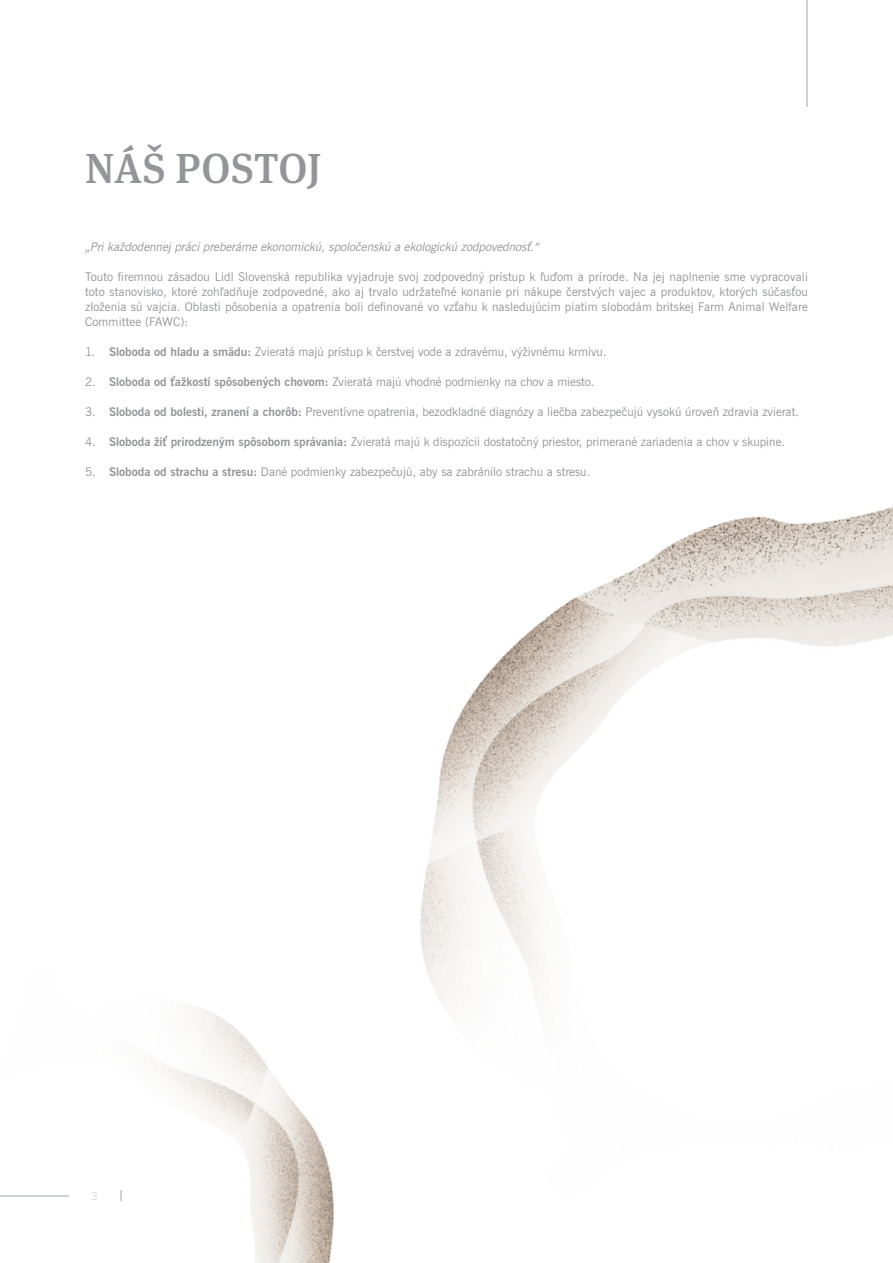
<style>
.page{position:relative;width:893px;height:1263px;background:#fff}
.page>*{position:absolute;margin:0;border:0;box-sizing:border-box;transform-origin:0 0}
.t1{font:500 42px "Meta Serif Pro";letter-spacing:.005em;color:#939598}
.t2{font:12px/15px "News Gothic BT";color:#939598;text-align:justify}
.t3{font:italic 12px "News Gothic BT";color:#939598}
.t4{font:10.5px "News Gothic BT";color:#d1d2d4}
.s1{font-family:"News Gothic Bd BT"}
</style>
<div class="page">
<img style="left:420px;top:507px;width:473px;height:498px">
<img style="left:0;top:1006px;width:334px;height:257px">
<hr style="left:806px;top:0;width:2px;height:106px;background:#d1d2d4">
<h1 class="t1" style="left:85px;top:136px;width:238px">NÁŠ POSTOJ</h1>
<p class="t3" style="left:85px;top:239px;width:458px">„Prikaždodennejprácipreberámeekonomickú,spoločenskú aekologickú zodpovednosť.“</p>
<p class="t2" style="left:85px;top:270px;width:724px">Touto firemnou zásadou Lidl Slovenská republika vyjadruje svoj zodpovedný prístup k ľuďom a prírode. Na jej naplnenie sme vypracovali toto stanovisko, ktoré zohľadňuje zodpovedné, ako aj trvalo udržateľné konanie pri nákupe čerstvých vajec a produktov, ktorých súčasťou zloženia sú vajcia. Oblasti pôsobenia a opatrenia boli definované vo vzťahu k nasledujúcim piatim slobodám britskej Farm Animal Welfare Committee (FAWC):</p>
<p class="t2" style="left:85px;top:345px;width:523px">1. <span class="s1">Sloboda od hladu a smädu:</span> Zvieratá majú prístup k čerstvej vode a zdravému, výživnému krmivu.</p>
<p class="t2" style="left:85px;top:375px;width:511px">2. <span class="s1">Sloboda od ťažkostí spôsobených chovom:</span> Zvieratá majú vhodné podmienky na chov a miesto.</p>
<p class="t2" style="left:85px;top:405px;width:715px">3. <span class="s1">Sloboda od bolesti, zranení a chorôb:</span> Preventívne opatrenia, bezodkladné diagnózy a liečba zabezpečujú vysokú úroveň zdravia zvierat.</p>
<p class="t2" style="left:85px;top:435px;width:701px">4. <span class="s1">Sloboda žiť prirodzeným spôsobom správania:</span> Zvieratá majú k dispozícii dostatočný priestor, primerané zariadenia a chov v skupine.</p>
<p class="t2" style="left:85px;top:465px;width:507px">5. <span class="s1">Sloboda od strachu a stresu:</span> Dané podmienky zabezpečujú, aby sa zabránilo strachu a stresu.</p>
<p class="t4" style="left:91px;top:1189px;width:8px">3</p>
</div>
